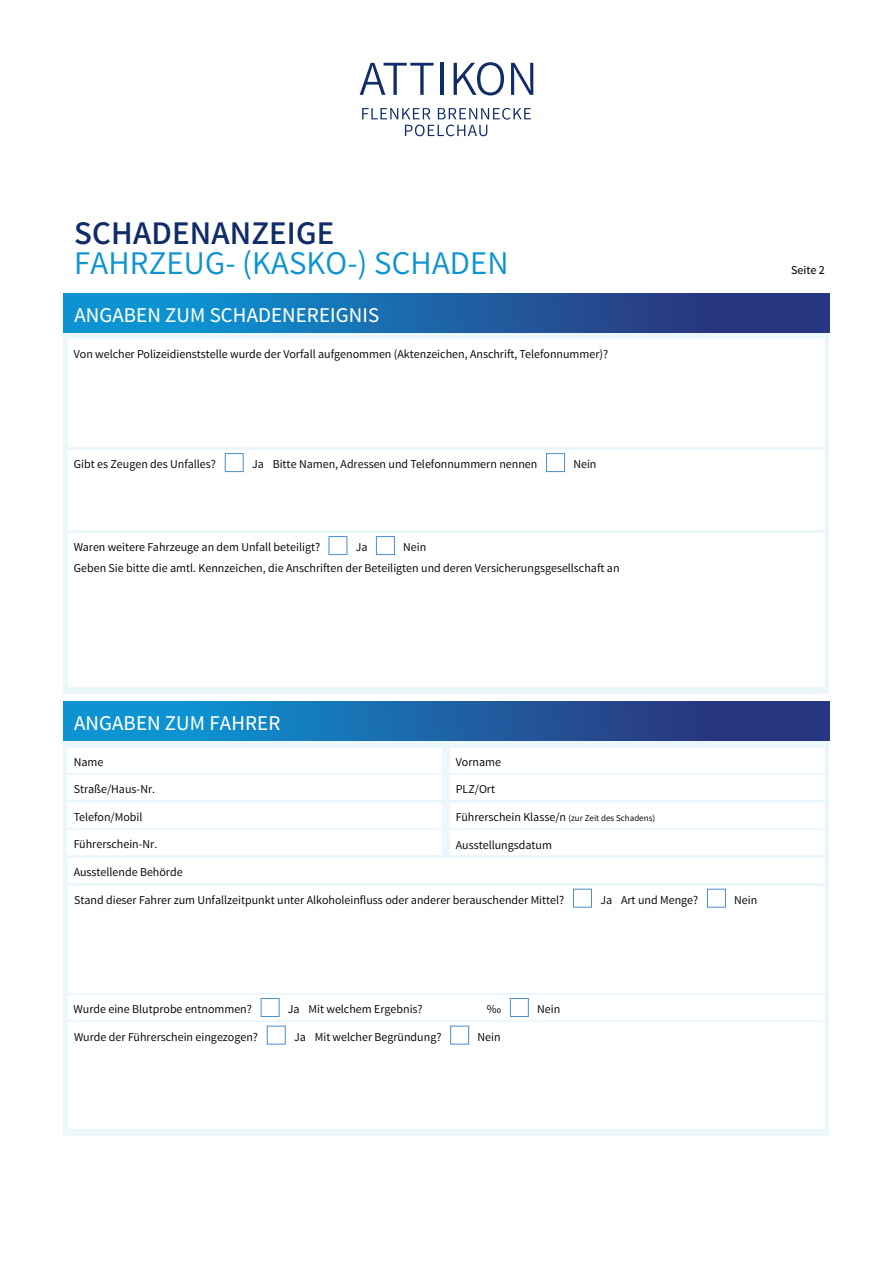
<style>
.page{position:relative;width:893px;height:1263px;background:#fff}
.page>*{position:absolute;margin:0;border:0;box-sizing:border-box;transform-origin:0 0}
.t1{font:33px "Varta";letter-spacing:.005em;color:#0d93d2}
.t2{font:700 33px "Varta";letter-spacing:.005em;color:#102d69}
.t3{font:500 21px "Varta";letter-spacing:.005em;color:#fff}
.t4{font:12px/20.7px "Varta";color:#000}
.t5{font:500 12px "Varta";color:#000}
.s1{font-size:9px}
</style>
<div class="page">
<svg style="left:360px;top:63px;width:73px;height:32px"></svg>
<hr style="left:440px;top:63px;width:4px;height:32px;background:#102d69">
<svg style="left:454px;top:62px;width:50px;height:33px"></svg>
<svg style="left:511px;top:63px;width:22px;height:32px"></svg>
<svg style="left:362px;top:108px;width:169px;height:28px"></svg>
<div style="left:64px;top:333px;width:765px;height:360px;background:#ecf7fc"></div>
<div style="left:64px;top:294px;width:765px;height:39px;background:linear-gradient(to right,#0a9fdc,#2d2973)"></div>
<div style="left:68px;top:340px;width:757px;height:107px;background:#fff"></div>
<div style="left:68px;top:450px;width:757px;height:80px;background:#fff"></div>
<div style="left:225px;top:453px;width:19px;height:19px;background:#fff;border:1px solid #4b8fcc"></div>
<div style="left:546px;top:453px;width:19px;height:19px;background:#fff;border:1px solid #4b8fcc"></div>
<div style="left:68px;top:533px;width:757px;height:154px;background:#fff"></div>
<div style="left:329px;top:536px;width:18px;height:19px;background:#fff;border:1px solid #4b8fcc"></div>
<div style="left:376px;top:536px;width:19px;height:19px;background:#fff;border:1px solid #4b8fcc"></div>
<div style="left:64px;top:740px;width:765px;height:396px;background:#ecf7fc"></div>
<div style="left:64px;top:702px;width:765px;height:38px;background:linear-gradient(to right,#0a9fdc,#2d2973)"></div>
<div style="left:68px;top:748px;width:374px;height:24px;background:#fff"></div>
<div style="left:68px;top:775px;width:374px;height:25px;background:#fff"></div>
<div style="left:68px;top:803px;width:374px;height:24px;background:#fff"></div>
<div style="left:68px;top:830px;width:374px;height:25px;background:#fff"></div>
<div style="left:68px;top:858px;width:757px;height:25px;background:#fff"></div>
<div style="left:450px;top:748px;width:374px;height:24px;background:#fff"></div>
<div style="left:450px;top:775px;width:374px;height:25px;background:#fff"></div>
<div style="left:450px;top:803px;width:374px;height:24px;background:#fff"></div>
<div style="left:450px;top:831px;width:375px;height:24px;background:#fff"></div>
<div style="left:68px;top:886px;width:757px;height:106px;background:#fff"></div>
<div style="left:573px;top:889px;width:19px;height:18px;background:#fff;border:1px solid #4b8fcc"></div>
<div style="left:707px;top:889px;width:19px;height:18px;background:#fff;border:1px solid #4b8fcc"></div>
<div style="left:68px;top:995px;width:757px;height:25px;background:#fff"></div>
<div style="left:261px;top:998px;width:18px;height:19px;background:#fff;border:1px solid #4b8fcc"></div>
<div style="left:510px;top:998px;width:19px;height:19px;background:#fff;border:1px solid #4b8fcc"></div>
<div style="left:68px;top:1023px;width:757px;height:106px;background:#fff"></div>
<div style="left:267px;top:1026px;width:19px;height:18px;background:#fff;border:1px solid #4b8fcc"></div>
<div style="left:450px;top:1026px;width:19px;height:18px;background:#fff;border:1px solid #4b8fcc"></div>
<h1 class="t2" style="left:74px;top:212px;width:261px">SCHADENANZEIGE</h1>
<h1 class="t1" style="left:74px;top:242px;width:436px">FAHRZEUG- (KASKO-) SCHADEN</h1>
<h2 class="t3" style="left:74px;top:302px;width:306px">ANGABEN ZUM SCHADENEREIGNIS</h2>
<p class="t4" style="left:74px;top:343px;width:536px">Von welcher Polizeidienststelle wurde der Vorfall aufgenommen (Aktenzeichen, Anschrift, Telefonnummer)?</p>
<p class="t4" style="left:74px;top:453px;width:144px">Gibt es Zeugen des Unfalles?</p>
<p class="t4" style="left:252px;top:453px;width:287px">Ja Bitte Namen, Adressen und Telefonnummern nennen</p>
<p class="t4" style="left:573px;top:453px;width:25px">Nein</p>
<p class="t4" style="left:74px;top:536px;width:547px">Waren weitere Fahrzeuge an dem Unfall beteiligt?<br>Geben Sie bitte die amtl. Kennzeichen, die Anschriften der Beteiligten und deren Versicherungsgesellschaft an</p>
<p class="t4" style="left:356px;top:536px;width:13px">Ja</p>
<p class="t4" style="left:403px;top:536px;width:25px">Nein</p>
<p class="t5" style="left:791px;top:262px;width:35px">Seite 2</p>
<h2 class="t3" style="left:74px;top:709px;width:208px">ANGABEN ZUM FAHRER</h2>
<p class="t4" style="left:74px;top:751px;width:31px">Name</p>
<p class="t4" style="left:74px;top:779px;width:83px">Straße/Haus-Nr.</p>
<p class="t4" style="left:74px;top:806px;width:70px">Telefon/Mobil</p>
<p class="t4" style="left:74px;top:834px;width:85px">Führerschein-Nr.</p>
<p class="t4" style="left:74px;top:861px;width:110px">Ausstellende Behörde</p>
<p class="t4" style="left:456px;top:751px;width:47px">Vorname</p>
<p class="t4" style="left:456px;top:779px;width:41px">PLZ/Ort</p>
<p class="t4" style="left:456px;top:806px;width:201px">Führerschein Klasse/n <span class="s1">(zur Zeit des Schadens)</span></p>
<p class="t4" style="left:456px;top:834px;width:98px">Ausstellungsdatum</p>
<p class="t4" style="left:74px;top:889px;width:492px">Stand dieser Fahrer zum Unfallzeitpunkt unter Alkoholeinfluss oder anderer berauschender Mittel?</p>
<p class="t4" style="left:600px;top:889px;width:99px">Ja Art und Menge?</p>
<p class="t4" style="left:734px;top:889px;width:25px">Nein</p>
<p class="t4" style="left:74px;top:998px;width:180px">Wurde eine Blutprobe entnommen?</p>
<p class="t4" style="left:288px;top:998px;width:136px">Ja Mit welchem Ergebnis?</p>
<p class="t4" style="left:487px;top:998px;width:16px">‰</p>
<p class="t4" style="left:537px;top:998px;width:25px">Nein</p>
<p class="t4" style="left:74px;top:1026px;width:185px">Wurde der Führerschein eingezogen?</p>
<p class="t4" style="left:294px;top:1026px;width:149px">Ja Mit welcher Begründung?</p>
<p class="t4" style="left:477px;top:1026px;width:25px">Nein</p>
</div>
